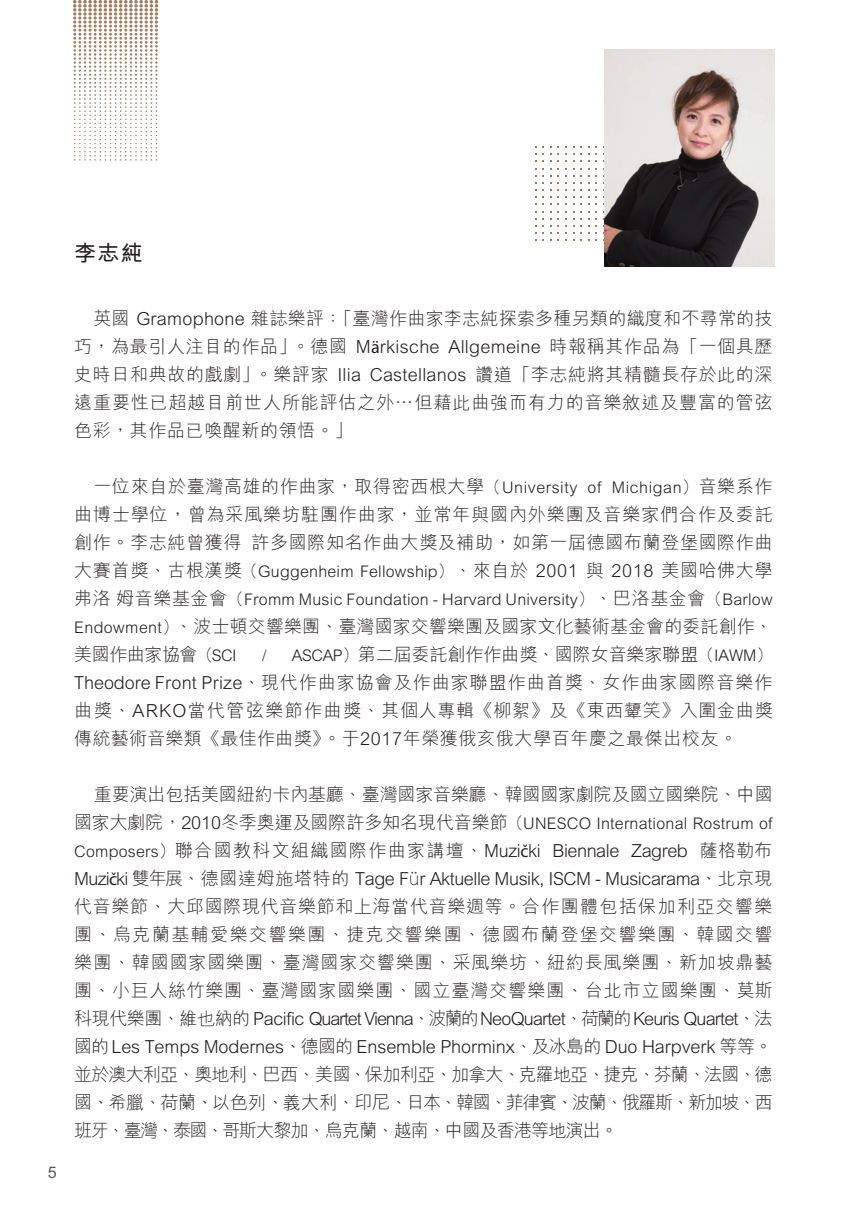
<style>
.page{position:relative;width:859px;height:1225px;background:#fff}
.page>*{position:absolute;margin:0;border:0;box-sizing:border-box;transform-origin:0 0}
.t1{font:700 22px "M Hei HK";color:#231f20}
.t2{font:300 18px/28px "M Hei HK";letter-spacing:.015em;color:#231f20;text-align:justify}
.t3{font:300 18px "M Hei HK";letter-spacing:-.01em;color:#231f20}
.t4{font:300 16px "M Hei HK";letter-spacing:.015em;color:#231f20}
.t5{font:500 16px "M Hei HK";color:#57585a}
.s1{font-family:"Myriad Pro";font-weight:400}
.s2{font-size:16px}
.s3{font-size:18px}
</style>
<div class="page">
<svg style="left:73px;top:0;width:85px;height:161px"></svg>
<img style="left:605px;top:50px;width:169px;height:216px">
<p class="t1" style="left:74px;top:236px;width:70px">李志純</p>
<p class="t5" style="left:48px;top:1160px;width:10px">5</p>
<p class="t2" style="left:74px;top:303px;width:700px;text-indent:19px">英國 Gramophone 雜誌樂評：「臺灣作曲家李志純探索多種另類的織度和不尋常的技巧，為最引人注目的作品」。德國 M<span class="s1">ä</span>rkische Allgemeine 時報稱其作品為「一個具歷史時日和典故的戲劇」。樂評家 Ilia Castellanos 讚道「李志純將其精髓長存於此的深遠重要性已超越目前世人所能評估之外⋯但藉此曲強而有力的音樂敘述及豐富的管弦色彩，其作品已喚醒新的領悟。」</p>
<p class="t2" style="left:74px;top:471px;width:700px;text-indent:19px">一位來自於臺灣高雄的作曲家，取得密西根大學<span class="s2">（University of Michigan）</span>音樂系作曲博士學位，曾為采風樂坊駐團作曲家，並常年與國內外樂團及音樂家們合作及委託創作。李志純曾獲得 許多國際知名作曲大獎及補助，如第一屆德國布蘭登堡國際作曲大賽首獎、古根漢獎<span class="s2">（Guggenheim Fellowship）</span>、來自於 2001 與 2018 美國哈佛大學</p>
<p class="t4" style="left:74px;top:587px;width:700px"><span class="s3">弗洛 姆音樂基金會</span>（Fromm Music Foundation - Harvard University）<span class="s3">、巴洛基金會</span>（Barlow</p>
<p class="t2" style="left:74px;top:611px;width:700px"><span class="s2">Endowment）</span>、波士頓交響樂團、臺灣國家交響樂團及國家文化藝術基金會的委託創作、美國作曲家協會<span class="s2">（SCI</span></p>
<p class="t2" style="left:74px;top:639px;width:700px;text-indent:218px"><span class="s2">ASCAP）</span>第二屆委託創作作曲獎、國際女音樂家聯盟<span class="s2">（IAWM）</span>Theodore Front Prize、現代作曲家協會及作曲家聯盟作曲首獎、女作曲家國際音樂作曲獎、ARKO當代管弦樂節作曲獎、其個人專輯《柳絮》及《東西顰笑》入圍金曲獎傳統藝術音樂類《最佳作曲獎》。于2017年榮獲俄亥俄大學百年慶之最傑出校友。</p>
<p class="t3" style="left:94px;top:781px;width:680px">重要演出包括美國紐約卡內基廳、臺灣國家音樂廳、韓國國家劇院及國立國樂院、中國</p>
<p class="t4" style="left:74px;top:811px;width:700px"><span class="s3">國家大劇院，2010冬季奧運及國際許多知名現代音樂節</span>（UNESCO International Rostrum of</p>
<p class="t2" style="left:74px;top:835px;width:700px"><span class="s2">Composers）</span>聯合國教科文組織國際作曲家講壇、Muzi<span class="s1">č</span>ki Biennale Zagreb 薩格勒布Muzi<span class="s1">č</span>ki 雙年展、德國達姆施塔特的 Tage Für Aktuelle Musik, ISCM - Musicarama、北京現代音樂節、大邱國際現代音樂節和上海當代音樂週等。合作團體包括保加利亞交響樂團、烏克蘭基輔愛樂交響樂團、捷克交響樂團、德國布蘭登堡交響樂團、韓國交響樂團、韓國國家國樂團、臺灣國家交響樂團、采風樂坊、紐約長風樂團、新加坡鼎藝團、小巨人絲竹樂團、臺灣國家國樂團、國立臺灣交響樂團、台北市立國樂團、莫斯科現代樂團、維也納的 Pacific Quartet Vienna、波蘭的 NeoQuartet、荷蘭的Keuris Quartet、法國的 Les Temps Modernes、德國的 Ensemble Phorminx、及冰島的 Duo Harpverk 等等。並於澳大利亞、奧地利、巴西、美國、保加利亞、加拿大、克羅地亞、捷克、芬蘭、法國、德國、希臘、荷蘭、以色列、義大利、印尼、日本、韓國、菲律賓、波蘭、俄羅斯、新加坡、西班牙、臺灣、泰國、哥斯大黎加、烏克蘭、越南、中國及香港等地演出。</p>
<p class="t4" style="left:262px;top:643px;width:6px">/</p>
</div>
